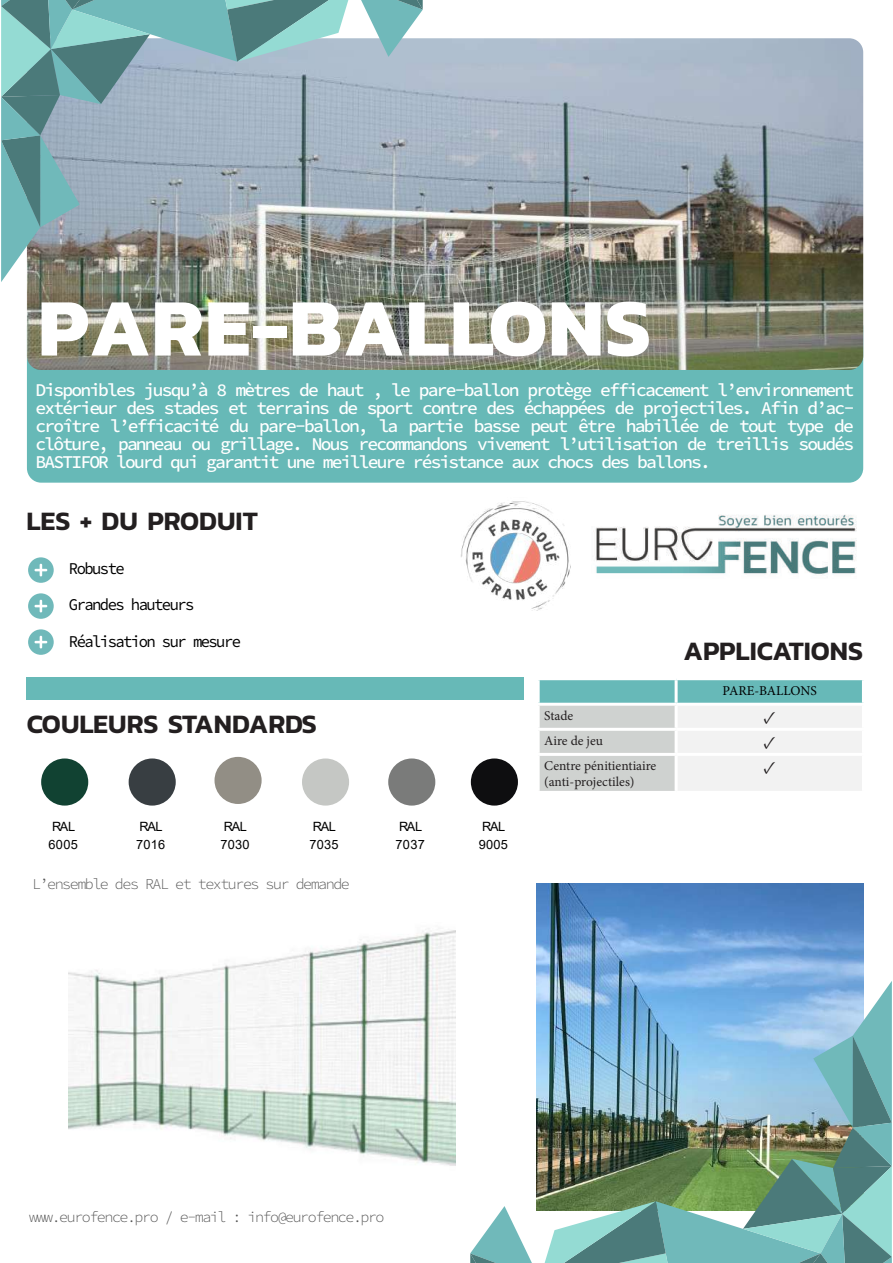
<style>
.page{position:relative;width:893px;height:1263px;background:#fff}
.page>*{position:absolute;margin:0;border:0;box-sizing:border-box;transform-origin:0 0}
.t1{font:700 82.5px "Kanit";letter-spacing:.01em;color:#fff}
.t2{font:600 27px "Kanit";color:#231f20}
.t3{font:18px/18px "Source Code Variable";letter-spacing:-.1em;color:#fff;text-align:justify}
.t4{font:18px "Minion Pro";color:#231f20}
.t5{font:16.5px/36px "Source Code Variable";letter-spacing:-.1em;color:#000;scale:.94 1}
.t6{font:15px "Source Code Variable";letter-spacing:-.1em;color:#545454}
.t7{font:13.5px/16.2px "Minion Pro";color:#231f20}
.t8{font:13.5px "Minion Pro";color:#000001}
.t9{font:12.75px/18px "Arial";letter-spacing:.02em;color:#000}
</style>
<div class="page">
<img style="left:537px;top:883px;width:326px;height:327px">
<div style="left:27px;top:313px;width:836px;height:170px;background:#67b9b7;border-radius:14px"></div>
<img style="left:27px;top:38px;width:836px;height:332px">
<svg style="left:361px;top:0;width:62px;height:57px"></svg>
<svg style="left:1px;top:0;width:347px;height:282px;background:#8da8ad"></svg>
<svg style="left:470px;top:1206px;width:62px;height:57px"></svg>
<img style="left:545px;top:981px;width:347px;height:282px">
<img style="left:593px;top:514px;width:264px;height:61px">
<div style="left:27px;top:677px;width:497px;height:23px;background:#67b9b7"></div>
<svg style="left:28px;top:557px;width:26px;height:26px"></svg>
<svg style="left:28px;top:593px;width:26px;height:26px"></svg>
<svg style="left:28px;top:629px;width:26px;height:26px"></svg>
<div style="left:41px;top:758px;width:47px;height:47px;background:#114232;border-radius:50%"></div>
<div style="left:129px;top:758px;width:47px;height:47px;background:#383e42;border-radius:50%"></div>
<div style="left:215px;top:757px;width:47px;height:47px;background:#928e85;border-radius:50%"></div>
<div style="left:302px;top:758px;width:47px;height:47px;background:#c5c7c4;border-radius:50%"></div>
<div style="left:388px;top:758px;width:47px;height:47px;background:#7a7b7a;border-radius:50%"></div>
<div style="left:471px;top:758px;width:47px;height:47px;background:#0e0e10;border-radius:50%"></div>
<svg style="left:540px;top:680px;width:322px;height:111px"></svg>
<hr style="left:675px;top:680px;width:3px;height:23px;background:#fff">
<hr style="left:537px;top:703px;width:139px;height:3px;background:#fff">
<hr style="left:676px;top:703px;width:189px;height:3px;background:#fff">
<hr style="left:675px;top:706px;width:3px;height:22px;background:#fff">
<hr style="left:537px;top:728px;width:139px;height:3px;background:#fff">
<hr style="left:676px;top:728px;width:189px;height:3px;background:#fff">
<hr style="left:675px;top:731px;width:3px;height:22px;background:#fff">
<hr style="left:537px;top:753px;width:139px;height:3px;background:#fff">
<hr style="left:676px;top:753px;width:189px;height:3px;background:#fff">
<hr style="left:675px;top:756px;width:3px;height:35px;background:#fff">
<img style="left:461px;top:501px;width:110px;height:109px">
<img style="left:69px;top:928px;width:386px;height:238px">
<h1 class="t1" style="left:38px;top:264px;width:614px">PARE-BALLONS</h1>
<p class="t3" style="left:35px;top:381px;width:821px">Disponibles jusqu’à 8 mètres de haut , le pare-ballon protège efficacement l’environnement extérieur des stades et terrains de sport contre des échappées de projectiles. Afin d’ac&shy;croître l’efficacité du pare-ballon, la partie basse peut être habillée de tout type de clôture, panneau ou grillage. Nous recommandons vivement l’utilisation de treillis soudés BASTIFOR lourd qui garantit une meilleure résistance aux chocs des ballons.</p>
<h2 class="t2" style="left:27px;top:501px;width:233px">LES + DU PRODUIT</h2>
<p class="t5" style="left:69px;top:551px;width:135px">Robuste<br>Grandes hauteurs</p>
<p class="t5" style="left:69px;top:624px;width:185px">Réalisation sur mesure</p>
<h2 class="t2" style="left:27px;top:703px;width:291px">COULEURS STANDARDS</h2>
<p class="t9" style="left:49px;top:817px;width:31px">RAL<br>6005</p>
<p class="t9" style="left:136px;top:817px;width:31px">RAL<br>7016</p>
<p class="t9" style="left:220px;top:817px;width:31px">RAL<br>7030</p>
<p class="t9" style="left:309px;top:817px;width:31px">RAL<br>7035</p>
<p class="t9" style="left:396px;top:817px;width:31px">RAL<br>7037</p>
<p class="t9" style="left:479px;top:818px;width:31px">RAL<br>9005</p>
<p class="t6" style="left:32px;top:873px;width:319px">L’ensemble des RAL et textures sur demande</p>
<h2 class="t2" style="left:683px;top:630px;width:181px">APPLICATIONS</h2>
<p class="t8" style="left:723px;top:681px;width:96px">PARE-BALLONS</p>
<p class="t7" style="left:544px;top:708px;width:31px">Stade</p>
<p class="t4" style="left:764px;top:705px;width:14px">✓</p>
<p class="t7" style="left:544px;top:733px;width:60px">Aire de jeu</p>
<p class="t4" style="left:764px;top:730px;width:14px">✓</p>
<p class="t7" style="left:544px;top:758px;width:114px">Centre pénitientiaire (anti-projectiles)</p>
<p class="t4" style="left:764px;top:756px;width:14px">✓</p>
<p class="t6" style="left:29px;top:1206px;width:357px">www.eurofence.pro / e-mail : info@eurofence.pro</p>
</div>
